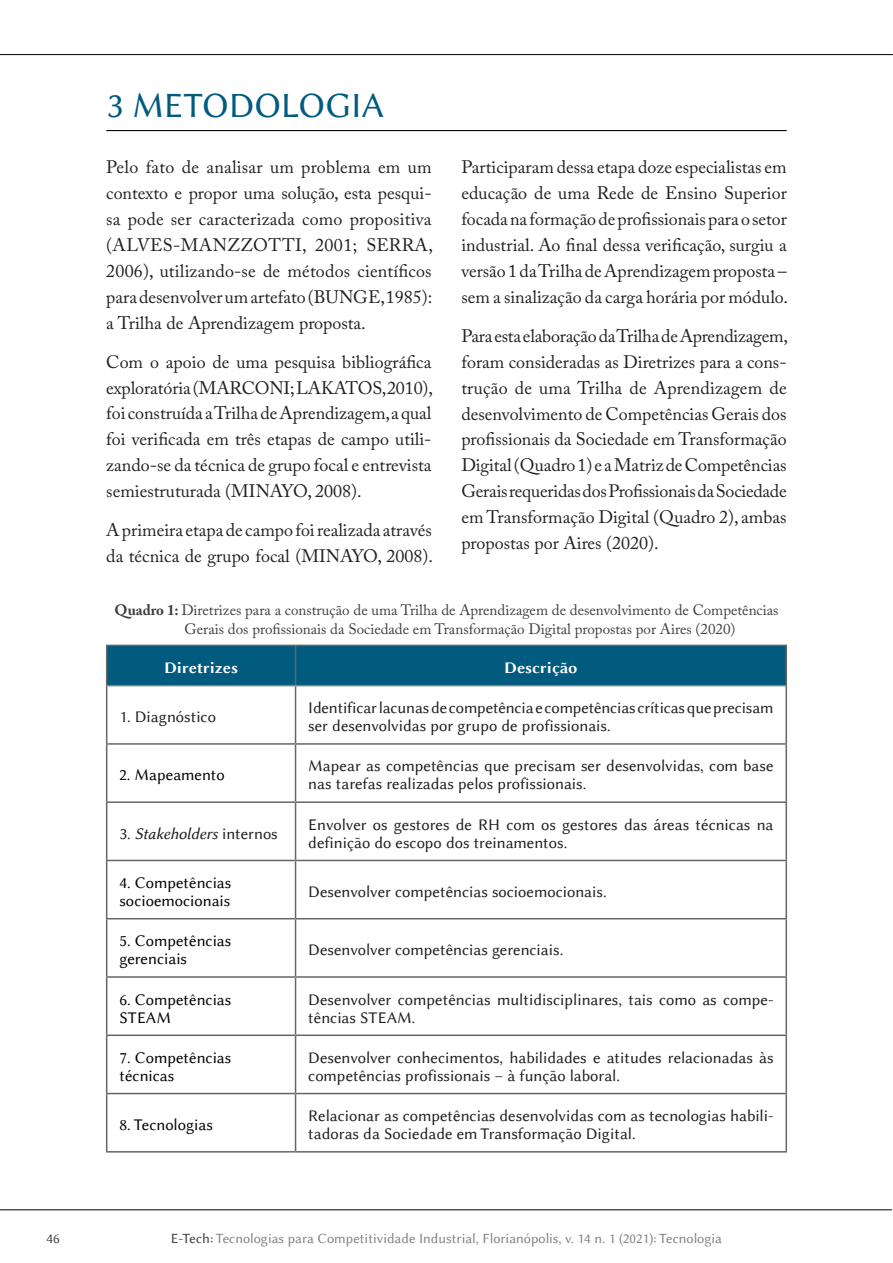
<style>
.page{position:relative;width:893px;height:1263px;background:#fff}
.page>*{position:absolute;margin:0;border:0;box-sizing:border-box;transform-origin:0 0}
.t1{font:36px "Lin Biolinum";letter-spacing:-.005em;color:#005b7f}
.t2{font:18px/26px "Adobe Caslon Pro";color:#231f20;text-align:justify}
.t3{font:16.5px/18px "Lin Biolinum";color:#231f20}
.t4{font:16.5px/18px "Lin Biolinum";color:#040503}
.t5{font:16.5px "Lin Biolinum I";color:#231f20}
.t6{font:16.5px "Lin Biolinum B";color:#fff}
.t7{font:15px/19.5px "Adobe Caslon Pro";color:#3e3e3f}
.t8{font:14.25px "Lin Biolinum";color:#808285}
.t9{font:14.25px "Lin Biolinum";color:#3e3e3f}
.s1{font-weight:700}
.s2{font-family:"Lin Biolinum"}
.s3{color:#3e3e3f}
</style>
<div class="page">
<hr style="left:0;top:1209px;width:892px;height:1px;background:#000">
<hr style="left:0;top:54px;width:893px;height:1px;background:#000">
<hr style="left:106px;top:130px;width:681px;height:1px;background:#0c0806">
<div style="left:107px;top:646px;width:678px;height:39px;background:#005b7f"></div>
<hr style="left:295px;top:646px;width:1px;height:39px;background:#666">
<hr style="left:295px;top:686px;width:1px;height:57px;background:#666">
<hr style="left:106px;top:743px;width:190px;height:2px;background:#666">
<hr style="left:296px;top:743px;width:491px;height:2px;background:#666">
<hr style="left:295px;top:745px;width:1px;height:56px;background:#666">
<hr style="left:106px;top:801px;width:190px;height:2px;background:#666">
<hr style="left:296px;top:801px;width:491px;height:2px;background:#666">
<hr style="left:295px;top:803px;width:1px;height:57px;background:#666">
<hr style="left:106px;top:860px;width:190px;height:1px;background:#666">
<hr style="left:296px;top:860px;width:491px;height:1px;background:#666">
<hr style="left:295px;top:861px;width:1px;height:57px;background:#666">
<hr style="left:106px;top:918px;width:190px;height:1px;background:#666">
<hr style="left:296px;top:918px;width:491px;height:1px;background:#666">
<hr style="left:295px;top:919px;width:1px;height:57px;background:#666">
<hr style="left:106px;top:976px;width:190px;height:2px;background:#666">
<hr style="left:296px;top:976px;width:491px;height:2px;background:#666">
<hr style="left:295px;top:978px;width:1px;height:56px;background:#666">
<hr style="left:106px;top:1034px;width:190px;height:2px;background:#666">
<hr style="left:296px;top:1034px;width:491px;height:2px;background:#666">
<hr style="left:295px;top:1036px;width:1px;height:57px;background:#666">
<hr style="left:106px;top:1093px;width:190px;height:1px;background:#666">
<hr style="left:296px;top:1093px;width:491px;height:1px;background:#666">
<hr style="left:295px;top:1094px;width:1px;height:57px;background:#666">
<hr style="left:106px;top:1151px;width:190px;height:1px;background:#666">
<hr style="left:296px;top:1151px;width:491px;height:1px;background:#666">
<hr style="left:106px;top:645px;width:190px;height:1px;background:#666">
<hr style="left:106px;top:646px;width:1px;height:40px;background:#666">
<hr style="left:296px;top:645px;width:491px;height:1px;background:#666">
<hr style="left:785px;top:646px;width:2px;height:40px;background:#666">
<hr style="left:106px;top:686px;width:1px;height:57px;background:#666">
<hr style="left:785px;top:686px;width:2px;height:57px;background:#666">
<hr style="left:106px;top:745px;width:1px;height:56px;background:#666">
<hr style="left:785px;top:745px;width:2px;height:56px;background:#666">
<hr style="left:106px;top:803px;width:1px;height:57px;background:#666">
<hr style="left:785px;top:803px;width:2px;height:57px;background:#666">
<hr style="left:106px;top:861px;width:1px;height:57px;background:#666">
<hr style="left:785px;top:861px;width:2px;height:57px;background:#666">
<hr style="left:106px;top:919px;width:1px;height:57px;background:#666">
<hr style="left:785px;top:919px;width:2px;height:57px;background:#666">
<hr style="left:106px;top:978px;width:1px;height:56px;background:#666">
<hr style="left:785px;top:978px;width:2px;height:56px;background:#666">
<hr style="left:106px;top:1036px;width:1px;height:57px;background:#666">
<hr style="left:785px;top:1036px;width:2px;height:57px;background:#666">
<hr style="left:106px;top:1094px;width:1px;height:57px;background:#666">
<hr style="left:785px;top:1094px;width:2px;height:57px;background:#666">
<hr style="left:107px;top:685px;width:189px;height:1px;background:#808285">
<hr style="left:296px;top:685px;width:489px;height:1px;background:#808285">
<h1 class="t1" style="left:106px;top:85px;width:279px">3 METODOLOGIA</h1>
<p class="t2" style="left:106px;top:154px;width:328px">Pelo fato de analisar um problema em um contexto e propor uma solução, esta pesqui&shy;sa pode ser caracterizada como propositiva (ALVES-MANZZOTTI, 2001; SERRA, 2006), utilizando-se de métodos científicos para desenvolver um artefato (BUNGE, 1985): a Trilha de Aprendizagem proposta.</p>
<p class="t2" style="left:106px;top:348px;width:328px">Com o apoio de uma pesquisa bibliográfica exploratória (MARCONI; LAKATOS, 2010), foi construída a Trilha de Aprendizagem, a qual foi verificada em três etapas de campo utili&shy;zando-se da técnica de grupo focal e entrevista semiestruturada (MINAYO, 2008).</p>
<p class="t2" style="left:106px;top:517px;width:328px">A primeira etapa de campo foi realizada através da técnica de grupo focal (MINAYO, 2008).</p>
<p class="t2" style="left:461px;top:154px;width:328px">Participaram dessa etapa doze especialistas em educação de uma Rede de Ensino Superior focada na formação de profissionais para o setor industrial. Ao final dessa verificação, surgiu a versão 1 da Trilha de Aprendizagem proposta – sem a sinalização da carga horária por módulo.</p>
<p class="t2" style="left:461px;top:323px;width:328px">Para esta elaboração da Trilha de Aprendizagem, foram consideradas as Diretrizes para a cons&shy;trução de uma Trilha de Aprendizagem de desenvolvimento de Competências Gerais dos profissionais da Sociedade em Transformação Digital (Quadro 1) e a Matriz de Competências Gerais requeridas dos Profissionais da Sociedade em Transformação Digital (Quadro 2), ambas propostas por Aires (2020).</p>
<p class="t7" style="left:184px;top:600px;width:596px;text-indent:-70px"><span class="s1">Quadro 1:</span> Diretrizes para a construção de uma Trilha de Aprendizagem de desenvolvimento de Competências<br>Gerais dos profissionais da Sociedade em Transformação Digital propostas por Aires (2020)</p>
<p class="t6" style="left:164px;top:656px;width:75px">Diretrizes</p>
<p class="t6" style="left:504px;top:656px;width:75px">Descrição</p>
<p class="t3" style="left:119px;top:708px;width:98px">1. Diagnóstico</p>
<p class="t3" style="left:308px;top:699px;width:467px">Identificar lacunas de competência e competências críticas que precisam ser desenvolvidas por grupo de profissionais.</p>
<p class="t4" style="left:119px;top:766px;width:107px">2. Mapeamento</p>
<p class="t3" style="left:308px;top:757px;width:467px">Mapear as competências que precisam ser desenvolvidas, com base nas tarefas realizadas pelos profissionais.</p>
<p class="t5" style="left:119px;top:824px;width:160px"><span class="s2">3.</span> Stakeholders <span class="s2">internos</span></p>
<p class="t3" style="left:308px;top:815px;width:467px">Envolver os gestores de RH com os gestores das áreas técnicas na definição do escopo dos treinamentos.</p>
<p class="t4" style="left:119px;top:874px;width:114px">4. Competências socioemocionais</p>
<p class="t3" style="left:308px;top:883px;width:300px">Desenvolver competências socioemocionais.</p>
<p class="t4" style="left:119px;top:932px;width:114px">5. Competências gerenciais</p>
<p class="t3" style="left:308px;top:941px;width:257px">Desenvolver competências gerenciais.</p>
<p class="t4" style="left:119px;top:990px;width:114px">6. Competências<br>STEAM</p>
<p class="t3" style="left:308px;top:990px;width:467px">Desenvolver competências multidisciplinares, tais como as compe&shy;tências STEAM.</p>
<p class="t4" style="left:119px;top:1049px;width:114px">7. Competências técnicas</p>
<p class="t3" style="left:308px;top:1049px;width:467px">Desenvolver conhecimentos, habilidades e atitudes relacionadas às competências profissionais – à função laboral.</p>
<p class="t4" style="left:119px;top:1116px;width:95px">8. Tecnologias</p>
<p class="t3" style="left:308px;top:1107px;width:467px">Relacionar as competências desenvolvidas com as tecnologias habili&shy;tadoras da Sociedade em Transformação Digital.</p>
<p class="t9" style="left:47px;top:1230px;width:15px">46</p>
<p class="t8" style="left:171px;top:1230px;width:553px"><span class="s3">E-Tech:</span> Tecnologias para Competitividade Industrial, Florianópolis, v. 14 n. 1 (2021): Tecnologia</p>
</div>
